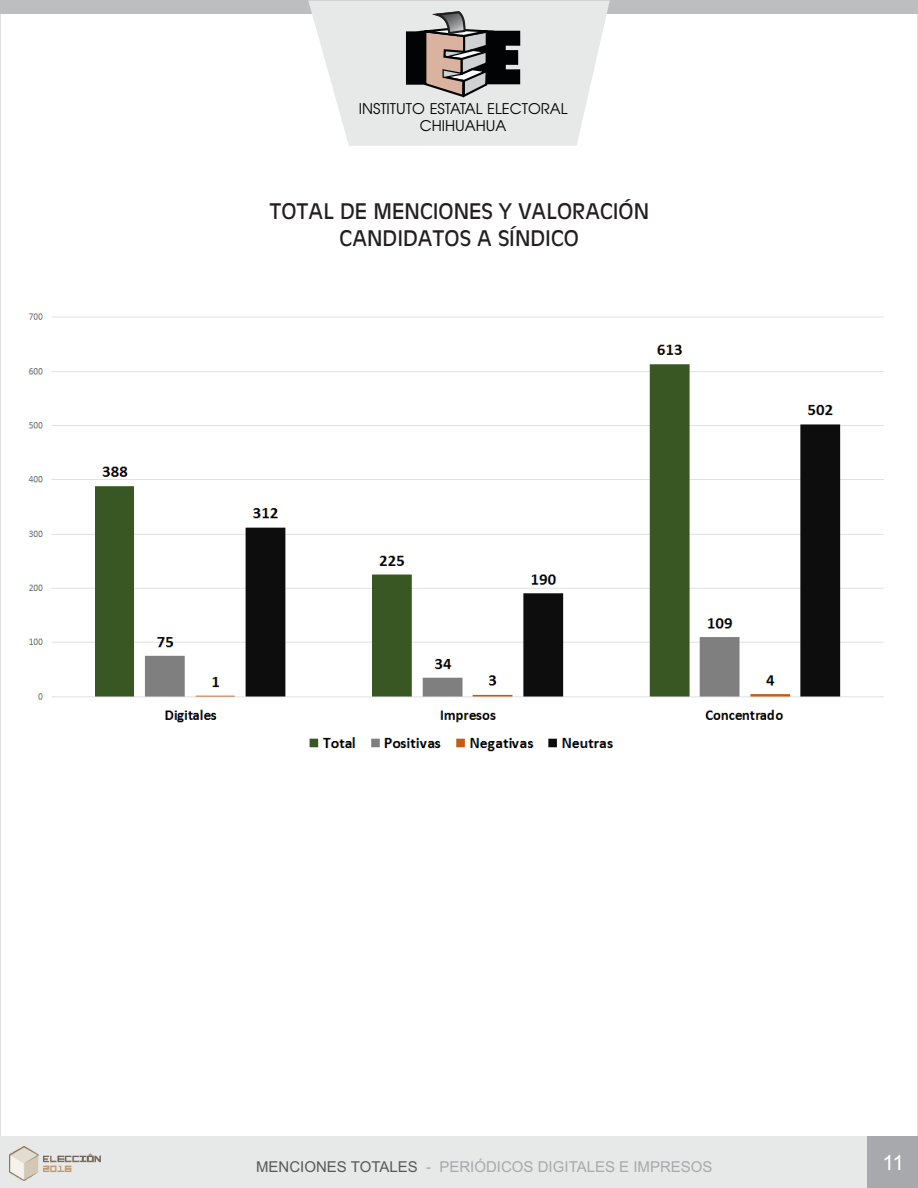
<style>
.page{position:relative;width:918px;height:1188px;background:#fff}
.page>*{position:absolute;margin:0;border:0;box-sizing:border-box;transform-origin:0 0}
.t1{font:21px/26.7px "Antique Olive";color:#231f20;text-align:center}
.t2{font:21px "Arial";color:#fff}
.t3{font:15px "Arial";color:#a7a9ac}
.t4{font:14.7px/17.4px "Avian";color:#020304;text-align:center}
.s1{color:#58595b}
</style>
<div class="page">
<div style="left:0;top:0;width:918px;height:14px;background:#bcbec0"></div>
<svg style="left:309px;top:2px;width:301px;height:144px;fill:#e7e8e8"></svg>
<svg style="left:406px;top:9px;width:114px;height:90px;background:#8a8482"></svg>
<img style="left:28px;top:313px;width:856px;height:439px">
<div style="left:0;top:1137px;width:918px;height:51px;background:#e7e8e8"></div>
<img style="left:9px;top:1146px;width:91px;height:34px">
<div style="left:868px;top:1137px;width:50px;height:51px;background:#a7a9ac"></div>
<p class="t4" style="left:359px;top:101px;width:210px">INSTITUTO ESTATAL ELECTORAL<br>CHIHUAHUA</p>
<p class="t1" style="left:269px;top:199px;width:381px">TOTAL DE MENCIONES Y VALORACIÓN<br>CANDIDATOS A SÍNDICO</p>
<p class="t3" style="left:256px;top:1161px;width:458px"><span class="s1">MENCIONES TOTALES</span> - PERIÓDICOS DIGITALES E IMPRESOS</p>
<p class="t2" style="left:882px;top:1155px;width:23px">11</p>
</div>
